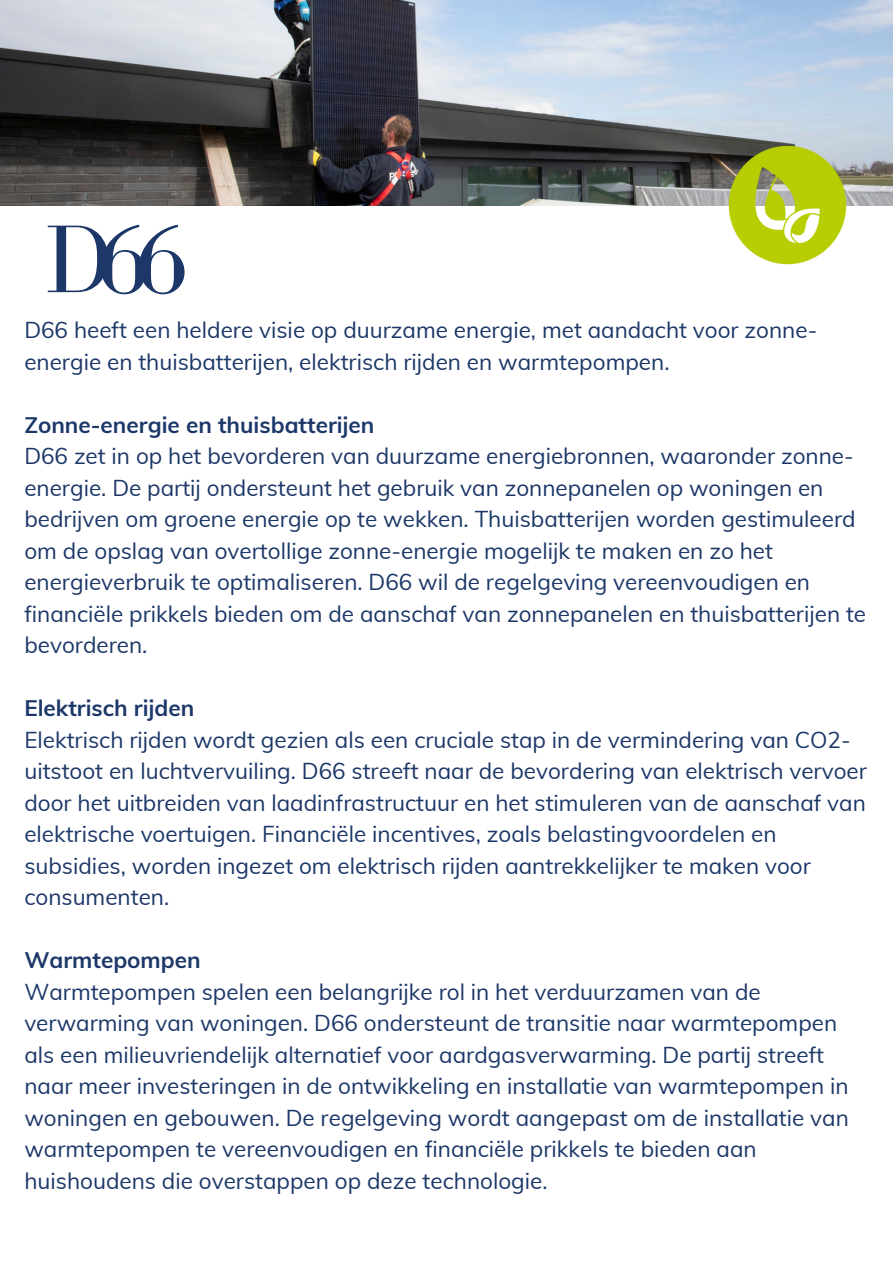
<style>
.page{position:relative;width:893px;height:1264px;background:#fff}
.page>*{position:absolute;margin:0;border:0;box-sizing:border-box;transform-origin:0 0}
.t1{font:98.85px "Bodoni FLF";color:#1c3768}
.t2{font:22.5px/31.5px "Muli";color:#1c3768}
.t3{font:700 22.5px "Muli";color:#1c3768}
</style>
<div class="page">
<img style="left:0;top:0;width:892px;height:206px">
<img style="left:727px;top:145px;width:120px;height:120px">
<p class="t1" style="left:45px;top:206px;width:144px">D66</p>
<p class="t2" style="left:24px;top:314px;width:794px">D66 heeft een heldere visie op duurzame energie, met aandacht voor zonne&shy;energie en thuisbatterijen, elektrisch rijden en warmtepompen.</p>
<p class="t3" style="left:24px;top:410px;width:351px">Zonne-energie en thuisbatterijen</p>
<p class="t2" style="left:24px;top:440px;width:843px">D66 zet in op het bevorderen van duurzame energiebronnen, waaronder zonne&shy;energie. De partij ondersteunt het gebruik van zonnepanelen op woningen en bedrijven om groene energie op te wekken. Thuisbatterijen worden gestimuleerd om de opslag van overtollige zonne-energie mogelijk te maken en zo het energieverbruik te optimaliseren. D66 wil de regelgeving vereenvoudigen en financiële prikkels bieden om de aanschaf van zonnepanelen en thuisbatterijen te bevorderen.</p>
<p class="t3" style="left:24px;top:693px;width:171px">Elektrisch rijden</p>
<p class="t2" style="left:24px;top:723px;width:844px">Elektrisch rijden wordt gezien als een cruciale stap in de vermindering van CO2- uitstoot en luchtvervuiling. D66 streeft naar de bevordering van elektrisch vervoer door het uitbreiden van laadinfrastructuur en het stimuleren van de aanschaf van elektrische voertuigen. Financiële incentives, zoals belastingvoordelen en subsidies, worden ingezet om elektrisch rijden aantrekkelij ker te maken voor consumenten.</p>
<p class="t3" style="left:24px;top:945px;width:178px">Warmtepompen</p>
<p class="t2" style="left:24px;top:975px;width:826px">Warmtepompen spelen een belangrijke rol in het verduurzamen van de verwarming van woningen. D66 ondersteunt de transitie naar warmtepompen als een milieuvriendelij k alternatief voor aardgasverwarming. De partij streeft naar meer investeringen in de ontwikkeling en installatie van warmtepompen in woningen en gebouwen. De regelgeving wordt aangepast om de installatie van warmtepompen te vereenvoudigen en financiële prikkels te bieden aan huishoudens die overstappen op deze technologie.</p>
</div>
